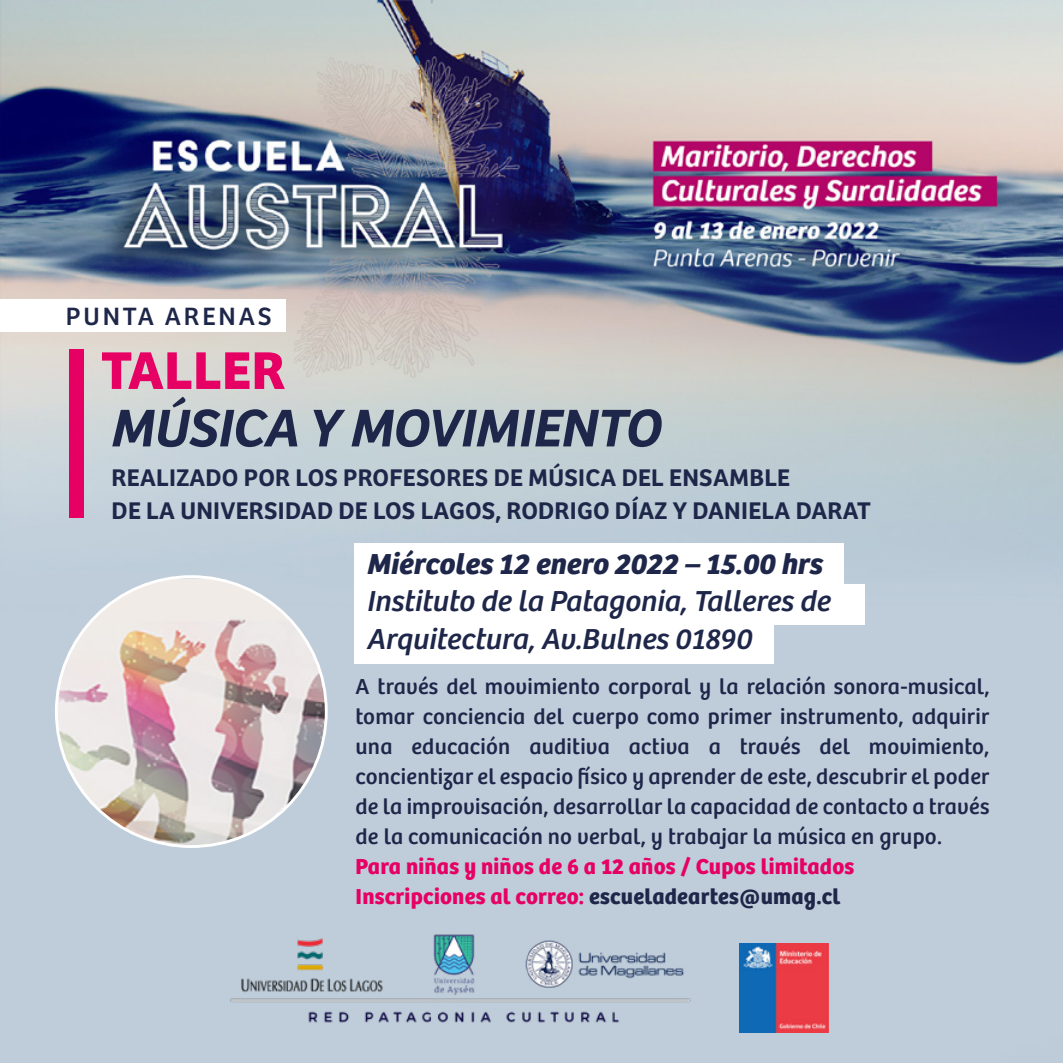
<style>
.page{position:relative;width:1063px;height:1063px;background:#fff}
.page>*{position:absolute;margin:0;border:0;box-sizing:border-box;transform-origin:0 0}
.t1{font:italic 600 55px "Bree";letter-spacing:-.01em;color:#1e2749}
.t2{font:700 55px "Bree";letter-spacing:.01em;color:#e60064}
.t3{font:italic 30px/37.5px "Bree";color:#1e2749}
.t4{font:italic 700 30px "Bree";color:#1e2749}
.t5{font:26px "Bree";letter-spacing:.11em;color:#1e2749}
.t6{font:600 25px/32.5px "Bree";letter-spacing:.01em;color:#1e2749}
.t7{font:22.5px/30px "Bree";letter-spacing:.01em;color:#1e2749;text-align:justify}
.t8{font:700 22.5px/30px "Bree";letter-spacing:.01em;color:#e60064}
.s1{color:#1e2749}
</style>
<div class="page">
<img style="left:0;top:0;width:1063px;height:1063px">
<div style="left:355px;top:623px;width:419px;height:41px;background:#fff"></div>
<div style="left:354px;top:543px;width:489px;height:41px;background:#fff"></div>
<div style="left:354px;top:584px;width:511px;height:41px;background:#fff"></div>
<img style="left:56px;top:578px;width:270px;height:269px">
<div style="left:70px;top:349px;width:14px;height:169px;background:#e60064"></div>
<div style="left:0;top:299px;width:286px;height:33px;background:#fff"></div>
<img style="left:200px;top:926px;width:517px;height:110px">
<img style="left:739px;top:944px;width:90px;height:89px">
<p class="t5" style="left:66px;top:296px;width:207px">PUNTA ARENAS</p>
<h1 class="t2" style="left:101px;top:327px;width:185px">TALLER</h1>
<h1 class="t1" style="left:112px;top:385px;width:552px">MÚSICA Y MOVIMIENTO</h1>
<p class="t6" style="left:112px;top:460px;width:761px">REALIZADO POR LOS PROFESORES DE MÚSICA DEL ENSAMBLE<br>DE LA UNIVERSIDAD DE LOS LAGOS, RODRIGO DÍAZ Y DANIELA DARAT</p>
<h2 class="t4" style="left:368px;top:540px;width:457px">Miércoles 12 enero 2022 – 15.00 hrs</h2>
<h2 class="t3" style="left:368px;top:580px;width:465px">Instituto de la Patagonia, Talleres de<br>Arquitectura, Av.Bulnes 01890</h2>
<p class="t7" style="left:356px;top:669px;width:636px">A través del movimiento corporal y la relación sonora-musical, tomar conciencia del cuerpo como primer instrumento, adquirir una educación auditiva activa a través del movimiento, concientizar el espacio físico y aprender de este, descubrir el poder de la improvisación, desarrollar la capacidad de contacto a través de la comunicación no verbal, y trabajar la música en grupo.</p>
<p class="t8" style="left:356px;top:849px;width:500px">Para niñas y niños de 6 a 12 años / Cupos limitados<br>Inscripciones al correo: <span class="s1">escueladeartes@umag.cl</span></p>
</div>
